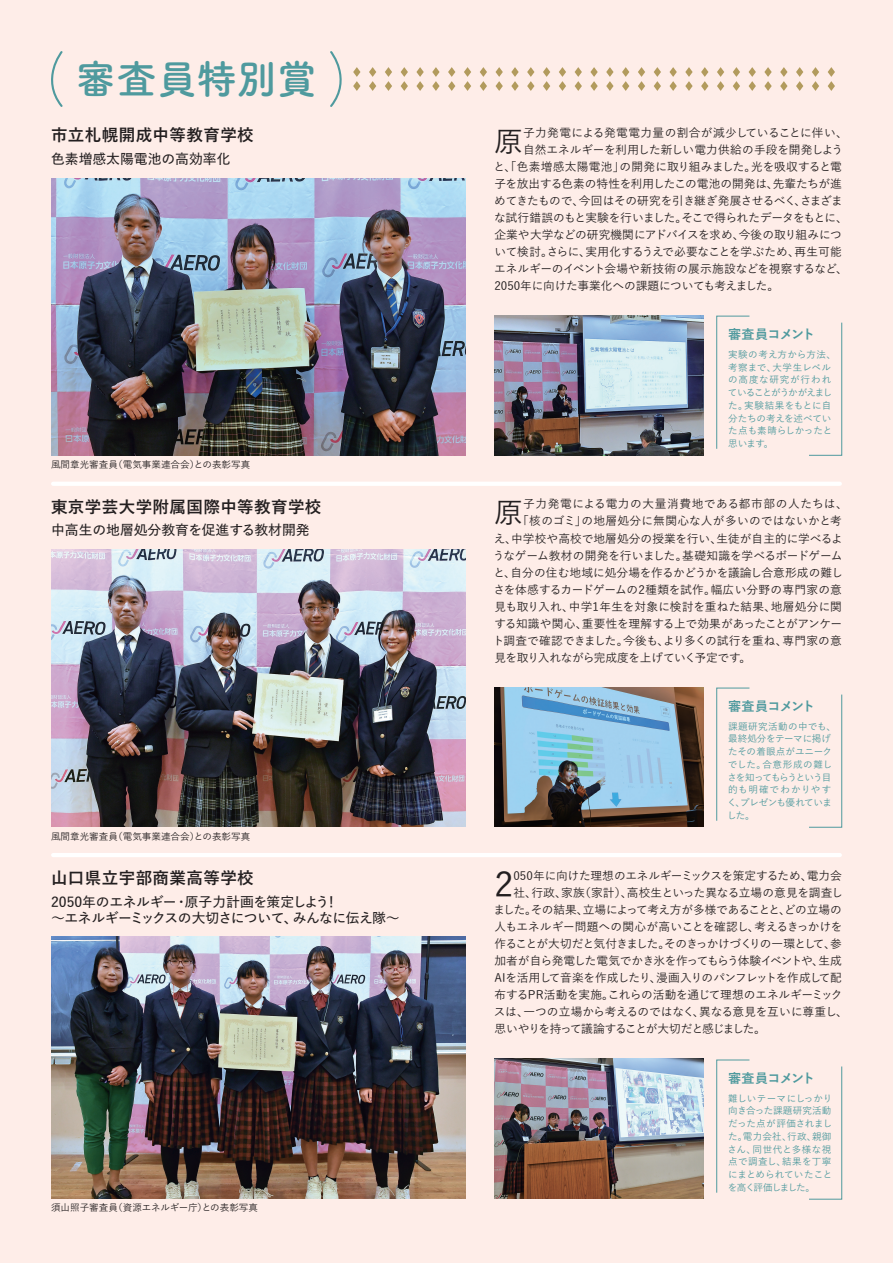
<style>
.page{position:relative;width:893px;height:1263px;background:#feede8}
.page>*{position:absolute;margin:0;border:0;box-sizing:border-box;transform-origin:0 0}
.t1{font:700 40.35px "Tsuku B Rd Gothic";letter-spacing:.005em;color:#4f9a9e}
.t2{font:500 34.2px "Yu Go Pr 6 N";color:#231f20}
.t3{font:500 28.65px "Yu Go Pr 6 N";color:#231f20}
.t4{font:700 16.5px "Yu Go Pr 6 N";letter-spacing:.025em;color:#231f20}
.t5{font:600 13.8px/15.9px "Yu Go Pr 6 N";letter-spacing:-.035em;color:#231f20}
.t6{font:600 13.8px "Yu Go Pr 6 N";letter-spacing:-.005em;color:#231f20}
.t7{font:700 13.05px "Yu Go Pr 6 N";letter-spacing:-.055em;color:#4f9a9e}
.t8{font:500 11.7px "Yu Go Pr 6 N";letter-spacing:-.015em;color:#231f20}
.t9{font:500 11.7px "Yu Go Pr 6 N";letter-spacing:-.04em;color:#231f20}
.t10{font:500 11.7px "Yu Go Pr 6 N";letter-spacing:.02em;color:#231f20}
.t11{font:500 11.7px "Yu Go Pr 6 N";letter-spacing:.025em;color:#231f20}
.t12{font:500 11.7px "Yu Go Pr 6 N";letter-spacing:-.045em;color:#231f20}
.t13{font:500 11.7px "Yu Go Pr 6 N";letter-spacing:-.07em;color:#231f20}
.t14{font:500 11.7px "Yu Go Pr 6 N";letter-spacing:-.065em;color:#231f20}
.t15{font:500 11.7px "Yu Go Pr 6 N";letter-spacing:.005em;color:#231f20}
.t16{font:500 11.7px "Yu Go Pr 6 N";letter-spacing:.01em;color:#231f20}
.t17{font:500 11.7px "Yu Go Pr 6 N";letter-spacing:.03em;color:#231f20}
.t18{font:500 11.7px "Yu Go Pr 6 N";letter-spacing:.05em;color:#231f20}
.t19{font:500 11.7px "Yu Go Pr 6 N";letter-spacing:-.08em;color:#231f20}
.t20{font:500 11.7px "Yu Go Pr 6 N";letter-spacing:-.035em;color:#231f20}
.t21{font:500 9.6px/12.8px "Yu Go Pr 6 N";color:#4f9a9e}
.t22{font:500 9.6px/12.8px "Yu Go Pr 6 N";letter-spacing:-.02em;color:#4f9a9e}
.t23{font:500 9.6px "Yu Go Pr 6 N";color:#231f20}
</style>
<div class="page">
<hr style="left:53px;top:482px;width:787px;height:4px;background:#fff">
<hr style="left:53px;top:853px;width:787px;height:4px;background:#fff">
<svg style="left:51px;top:51px;width:12px;height:56px"></svg>
<img style="left:494px;top:316px;width:210px;height:139px">
<img style="left:51px;top:178px;width:415px;height:277px">
<img style="left:494px;top:687px;width:210px;height:140px">
<img style="left:51px;top:550px;width:415px;height:277px">
<img style="left:494px;top:1058px;width:210px;height:140px">
<img style="left:51px;top:936px;width:415px;height:262px">
<svg style="left:716px;top:316px;width:34px;height:133px"></svg>
<svg style="left:809px;top:322px;width:33px;height:134px"></svg>
<svg style="left:716px;top:688px;width:34px;height:133px"></svg>
<svg style="left:809px;top:694px;width:33px;height:134px"></svg>
<svg style="left:716px;top:1059px;width:34px;height:134px"></svg>
<svg style="left:809px;top:1066px;width:33px;height:133px"></svg>
<svg style="left:330px;top:51px;width:30px;height:56px"></svg>
<svg style="left:369px;top:67px;width:7px;height:24px"></svg>
<svg style="left:385px;top:67px;width:7px;height:24px"></svg>
<svg style="left:401px;top:67px;width:7px;height:24px"></svg>
<svg style="left:416px;top:67px;width:8px;height:24px"></svg>
<svg style="left:432px;top:67px;width:8px;height:24px"></svg>
<svg style="left:448px;top:67px;width:7px;height:24px"></svg>
<svg style="left:464px;top:67px;width:7px;height:24px"></svg>
<svg style="left:480px;top:67px;width:7px;height:24px"></svg>
<svg style="left:495px;top:67px;width:8px;height:24px"></svg>
<svg style="left:511px;top:67px;width:8px;height:24px"></svg>
<svg style="left:527px;top:67px;width:7px;height:24px"></svg>
<svg style="left:543px;top:67px;width:7px;height:24px"></svg>
<svg style="left:559px;top:67px;width:7px;height:24px"></svg>
<svg style="left:575px;top:67px;width:7px;height:24px"></svg>
<svg style="left:590px;top:67px;width:8px;height:24px"></svg>
<svg style="left:606px;top:67px;width:8px;height:24px"></svg>
<svg style="left:622px;top:67px;width:7px;height:24px"></svg>
<svg style="left:638px;top:67px;width:7px;height:24px"></svg>
<svg style="left:654px;top:67px;width:7px;height:24px"></svg>
<svg style="left:733px;top:67px;width:7px;height:24px"></svg>
<svg style="left:749px;top:67px;width:7px;height:24px"></svg>
<svg style="left:669px;top:67px;width:8px;height:24px"></svg>
<svg style="left:764px;top:67px;width:8px;height:24px"></svg>
<svg style="left:780px;top:67px;width:7px;height:24px"></svg>
<svg style="left:685px;top:67px;width:8px;height:24px"></svg>
<svg style="left:796px;top:67px;width:7px;height:24px"></svg>
<svg style="left:812px;top:67px;width:7px;height:24px"></svg>
<svg style="left:701px;top:67px;width:7px;height:24px"></svg>
<svg style="left:828px;top:67px;width:7px;height:24px"></svg>
<svg style="left:717px;top:67px;width:7px;height:24px"></svg>
<h1 class="t1" style="left:75px;top:47px;width:243px">審査員特別賞</h1>
<h3 class="t4" style="left:51px;top:126px;width:204px">市立札幌開成中等教育学校</h3>
<p class="t6" style="left:51px;top:146px;width:181px">色素増感太陽電池の高効率化</p>
<p class="t23" style="left:51px;top:456px;width:201px">風間章光審査員（電気事業連合会）との表彰写真</p>
<h3 class="t4" style="left:51px;top:497px;width:272px">東京学芸大学附属国際中等教育学校</h3>
<p class="t6" style="left:51px;top:517px;width:260px">中高生の地層処分教育を促進する教材開発</p>
<p class="t23" style="left:51px;top:827px;width:201px">風間章光審査員（電気事業連合会）との表彰写真</p>
<h3 class="t4" style="left:51px;top:869px;width:204px">山口県立宇部商業高等学校</h3>
<p class="t5" style="left:51px;top:892px;width:350px">2050 年のエネルギー・原子力計画を策定しよう！<br>～エネルギーミックスの大切さについて、みんなに伝え隊～</p>
<p class="t23" style="left:51px;top:1198px;width:209px">須山照子審査員（資源エネルギー庁）との表彰写真</p>
<h3 class="t3" style="left:494px;top:115px;width:30px">原</h3>
<p class="t17" style="left:523px;top:122px;width:326px">子力発電による発電電力量の割合が減少していることに伴い、</p>
<p class="t8" style="left:523px;top:139px;width:322px">自然エネルギーを利用した新しい電力供給の手段を開発しよう</p>
<p class="t11" style="left:494px;top:156px;width:350px">と、「色素増感太陽電池」の開発に取り組みました。光を吸収すると電</p>
<p class="t8" style="left:494px;top:173px;width:349px">子を放出する色素の特性を利用したこの電池の開発は、先輩たちが進</p>
<p class="t9" style="left:494px;top:190px;width:350px">めてきたもので、今回はその研究を引き継ぎ発展させるべく、さまざま</p>
<p class="t9" style="left:494px;top:207px;width:355px">な試行錯誤のもと実験を行いました。そこで得られたデータをもとに、</p>
<p class="t8" style="left:494px;top:224px;width:349px">企業や大学などの研究機関にアドバイスを求め、今後の取り組みにつ</p>
<p class="t8" style="left:494px;top:241px;width:349px">いて検討。さらに、実用化するうえで必要なことを学ぶため、再生可能</p>
<p class="t8" style="left:494px;top:258px;width:355px">エネルギーのイベント会場や新技術の展示施設などを視察するなど、</p>
<p class="t8" style="left:494px;top:275px;width:286px">2050年に向けた事業化への課題についても考えました。</p>
<p class="t7" style="left:728px;top:327px;width:88px">審査員コメント</p>
<p class="t21" style="left:728px;top:347px;width:110px">実験の考え方から方法、考察まで、大学生レベルの高度な研究が行われていることがうかがえました。実験結果をもとに自分たちの考えを述べていた点も素晴らしかったと思います。</p>
<h3 class="t3" style="left:494px;top:486px;width:30px">原</h3>
<p class="t18" style="left:523px;top:493px;width:326px">子力発電による電力の大量消費地である都市部の人たちは、</p>
<p class="t11" style="left:517px;top:510px;width:326px">「核のゴミ」の地層処分に無関心な人が多いのではないかと考</p>
<p class="t15" style="left:494px;top:527px;width:350px">え、中学校や高校で地層処分の授業を行い、生徒が自主的に学べるよ</p>
<p class="t8" style="left:493px;top:544px;width:351px">うなゲーム教材の開発を行いました。基礎知識を学べるボードゲーム</p>
<p class="t16" style="left:494px;top:561px;width:351px">と、自分の住む地域に処分場を作るかどうかを議論し合意形成の難し</p>
<p class="t10" style="left:494px;top:578px;width:350px">さを体感するカードゲームの2種類を試作。幅広い分野の専門家の意</p>
<p class="t10" style="left:494px;top:595px;width:349px">見も取り入れ、中学1年生を対象に検討を重ねた結果、地層処分に関</p>
<p class="t8" style="left:494px;top:612px;width:349px">する知識や関心、重要性を理解する上で効果があったことがアンケー</p>
<p class="t8" style="left:493px;top:629px;width:350px">ト調査で確認できました。今後も、より多くの試行を重ね、専門家の意</p>
<p class="t20" style="left:494px;top:646px;width:258px">見を取り入れながら完成度を上げていく予定です。</p>
<p class="t7" style="left:728px;top:699px;width:88px">審査員コメント</p>
<p class="t22" style="left:727px;top:719px;width:110px">課題研究活動の中でも、最終処分をテーマに掲げたその着眼点がユニークでした。合意形成の難しさを知ってもらうという目的も明確でわかりやすく、プレゼンも優れていました。</p>
<h2 class="t2" style="left:494px;top:852px;width:20px">2</h2>
<p class="t8" style="left:513px;top:865px;width:330px">050年に向けた理想のエネルギーミックスを策定するため、電力会</p>
<p class="t8" style="left:513px;top:882px;width:331px">社、行政、家族（家計）、高校生といった異なる立場の意見を調査し</p>
<p class="t12" style="left:493px;top:899px;width:350px">ました。その結果、立場によって考え方が多様であることと、どの立場の</p>
<p class="t8" style="left:494px;top:916px;width:350px">人もエネルギー問題への関心が高いことを確認し、考えるきっかけを</p>
<p class="t13" style="left:494px;top:933px;width:349px">作ることが大切だと気付きました。そのきっかけづくりの一環として、参</p>
<p class="t14" style="left:494px;top:950px;width:349px">加者が自ら発電した電気でかき氷を作ってもらう体験イベントや、生成</p>
<p class="t9" style="left:494px;top:967px;width:349px">AIを活用して音楽を作成したり、漫画入りのパンフレットを作成して配</p>
<p class="t8" style="left:494px;top:984px;width:350px">布するPR活動を実施。これらの活動を通じて理想のエネルギーミック</p>
<p class="t8" style="left:494px;top:1001px;width:356px">スは、一つの立場から考えるのではなく、異なる意見を互いに尊重し、</p>
<p class="t19" style="left:494px;top:1018px;width:273px">思いやりを持って議論することが大切だと感じました。</p>
<p class="t7" style="left:728px;top:1071px;width:88px">審査員コメント</p>
<p class="t21" style="left:727px;top:1090px;width:106px;text-align:justify">難しいテーマにしっかり向き合った課題研究活動だった点が評価されました。電力会社、行政、親御さん、同世代と多様な視点で調査し、結果を丁寧にまとめられていたことを高く評価しました。</p>
</div>
